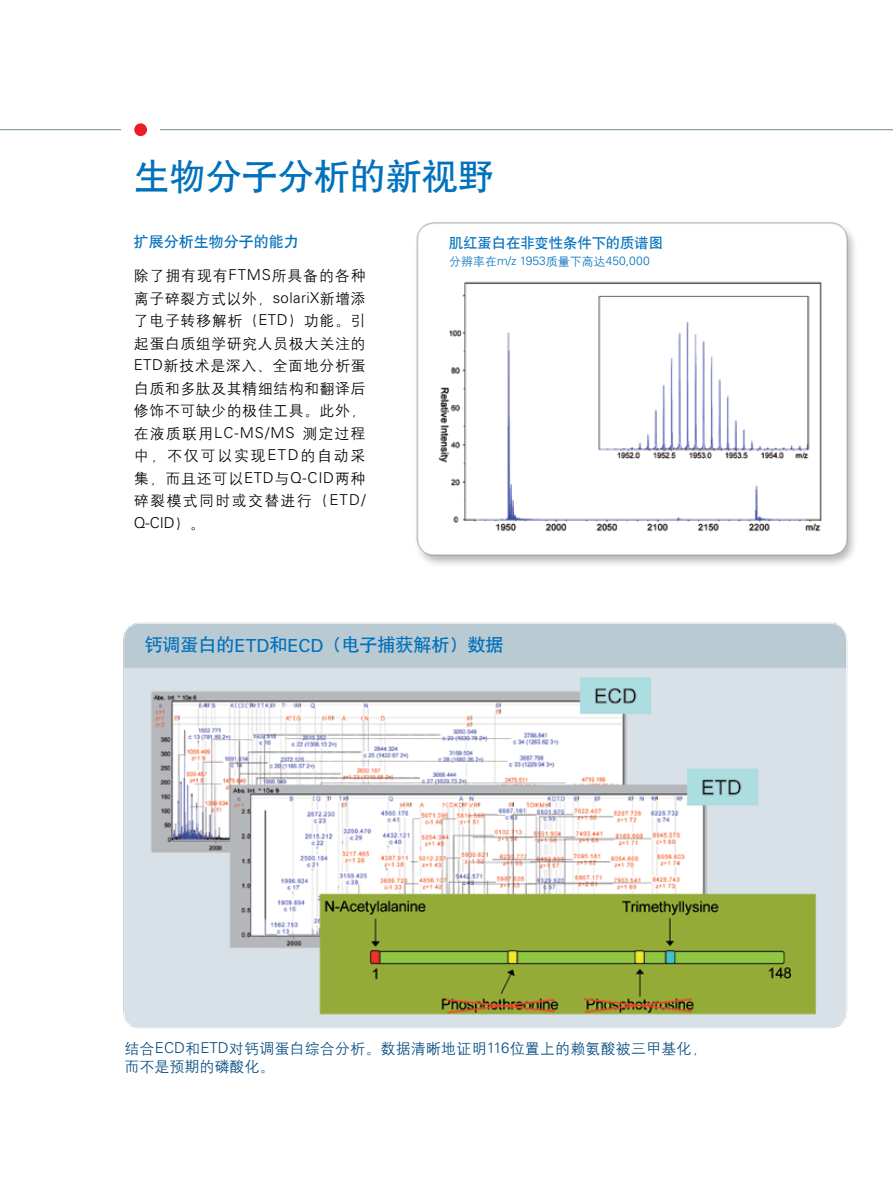
<style>
.page{position:relative;width:893px;height:1191px;background:#fff}
.page>*{position:absolute;margin:0;border:0;box-sizing:border-box;transform-origin:0 0}
.t1{font:36px "H Yb 1 gj";color:#0071bc}
.t2{font:18px "H Yb 1 gj";color:#0071bc}
.t3{font:15px/22.5px "H Yg 2 gj";letter-spacing:.07em;color:#000;text-align:justify}
.t4{font:15px/18px "H Yg 2 gj";letter-spacing:.01em;color:#004a80}
.t5{font:15px "H Yb 1 gj";color:#0071bc}
.t6{font:300 15px "Univers LT Std";color:#000}
.t7{font:14.25px "H Yb 1 gj";color:#0071bc}
.t8{font:300 12px "Univers LT Std";color:#0071bc}
.s1{font-family:"Univers LT Std";font-weight:300}
.s2{font-family:"H Yg 2 gj";font-weight:400}
.s3{font-family:"Univers LT Std"}
</style>
<div class="page">
<hr style="left:0;top:129px;width:121px;height:1px;background:#748a96">
<div style="left:134px;top:123px;width:13px;height:13px;background:#ed1b23;border-radius:50%"></div>
<hr style="left:160px;top:129px;width:733px;height:1px;background:#748a96">
<img style="left:123px;top:222px;width:732px;height:807px">
<h1 class="t1" style="left:134px;top:158px;width:361px">生物分子分析的新视野</h1>
<p class="t5" style="left:134px;top:234px;width:166px">扩展分析生物分子的能力</p>
<p class="t3" style="left:134px;top:264px;width:233px">除了拥有现有<span class="s1">FTMS</span>所具备的各种离子碎裂方式以外，<span class="s1">solariX</span>新增添了电子转移解析（<span class="s1">ETD</span>）功能。引起蛋白质组学研究人员极大关注的<span class="s1">ETD</span>新技术是深入、全面地分析蛋白质和多肽及其精细结构和翻译后修饰不可缺少的极佳工具。此外，在液质联用<span class="s1">LC-MS/MS</span> 测定过程中，不仅可以实现<span class="s1">ETD</span>的自动采集，而且还可以<span class="s1">ETD</span>与<span class="s1">Q-CID</span>两种碎裂模式同时或交替进行（<span class="s1">ETD/</span></p>
<p class="t6" style="left:134px;top:513px;width:72px">Q-CID<span class="s2">）。</span></p>
<p class="t7" style="left:449px;top:236px;width:215px">肌红蛋白在非变性条件下的质谱图</p>
<p class="t8" style="left:449px;top:253px;width:202px"><span class="s2">分辨率在</span>m/z 1953<span class="s2">质量下高达</span>450,000</p>
<p class="t2" style="left:145px;top:636px;width:360px">钙调蛋白的<span class="s3">ETD</span>和<span class="s3">ECD</span>（电子捕获解析）数据</p>
<p class="t4" style="left:124px;top:1039px;width:584px">结合<span class="s1">ECD</span>和<span class="s1">ETD</span>对钙调蛋白综合分析。数据清晰地证明<span class="s1">116</span>位置上的赖氨酸被三甲基化，而不是预期的磷酸化。</p>
</div>
